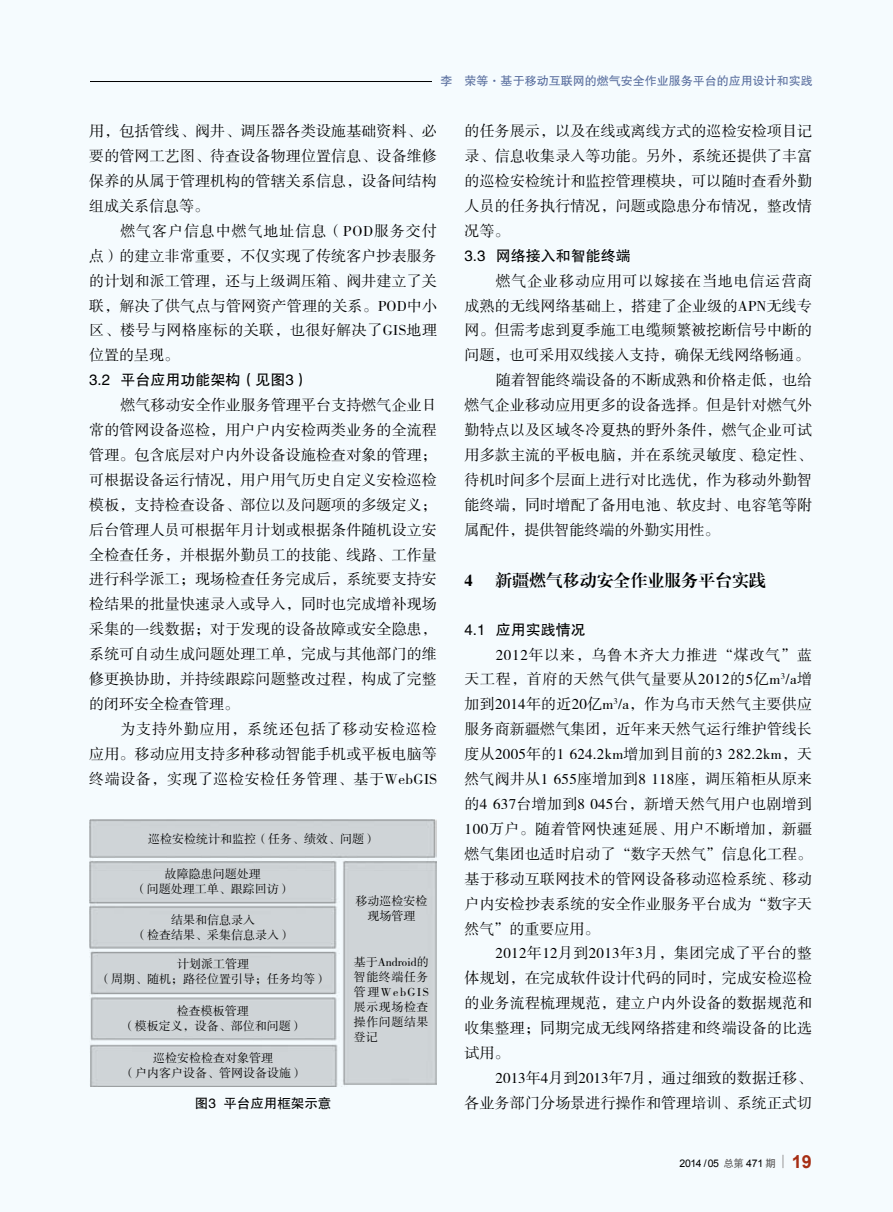
<style>
.page{position:relative;width:893px;height:1212px;background:#f5fbfe}
.page>*{position:absolute;margin:0;border:0;box-sizing:border-box;transform-origin:0 0}
.t1{font:16.5px "FZXBSJW GB1 0";letter-spacing:.025em;color:#000}
.t2{font:15px/24.9px "FZSSJW GB1 0";letter-spacing:.01em;color:#000;text-align:justify}
.t3{font:15px "FZHTJW GB1 0";color:#000}
.t4{font:15px "FZSSJW GB1 0";letter-spacing:.06em;color:#000}
.t5{font:13.5px "FZHTJW GB1 0";color:#000}
.t6{font:12px/15px "FZSSJW GB1 0";color:#000;text-align:center}
.t7{font:12px "FZHTJW GB1 0";color:#596e9e}
.t8{font:10.5px "Arial";letter-spacing:-.04em;color:#000}
.s1{font-family:"FZHTJW GB1 0";color:#595757}
.s2{font-weight:700;font-size:18px;color:#a62e14}
</style>
<div class="page">
<svg style="left:782px;top:1155px;width:1px;height:13px"></svg>
<hr style="left:0;top:81px;width:812px;height:1px;background:#000">
<div style="left:0;top:72px;width:89px;height:19px;background:#f5fbfe"></div>
<img style="left:90px;top:819px;width:347px;height:267px">
<div style="left:432px;top:78px;width:395px;height:7px;background:#f5fbfe"></div>
<p class="t7" style="left:441px;top:74px;width:373px">李　荣等·基于移动互联网的燃气安全作业服务平台的应用设计和实践</p>
<p class="t2" style="left:89px;top:119px;width:349px">用，包括管线、阀井、调压器各类设施基础资料、必要的管网工艺图、待查设备物理位置信息、设备维修保养的从属于管理机构的管辖关系信息，设备间结构组成关系信息等。</p>
<p class="t2" style="left:89px;top:219px;width:349px;text-indent:31px">燃气客户信息中燃气地址信息（POD服务交付点）的建立非常重要，不仅实现了传统客户抄表服务的计划和派工管理，还与上级调压箱、阀井建立了关联，解决了供气点与管网资产管理的关系。POD中小区、楼号与网格座标的关联，也很好解决了GIS地理位置的呈现。</p>
<p class="t3" style="left:89px;top:372px;width:221px">3.2 平台应用功能架构（见图3）</p>
<p class="t2" style="left:89px;top:393px;width:349px;text-indent:31px">燃气移动安全作业服务管理平台支持燃气企业日常的管网设备巡检，用户户内安检两类业务的全流程管理。包含底层对户内外设备设施检查对象的管理；可根据设备运行情况，用户用气历史自定义安检巡检模板，支持检查设备、部位以及问题项的多级定义；后台管理人员可根据年月计划或根据条件随机设立安全检查任务，并根据外勤员工的技能、线路、工作量进行科学派工；现场检查任务完成后，系统要支持安检结果的批量快速录入或导入，同时也完成增补现场采集的一线数据；对于发现的设备故障或安全隐患，系统可自动生成问题处理工单，完成与其他部门的维修更换协助，并持续跟踪问题整改过程，构成了完整的闭环安全检查管理。</p>
<p class="t2" style="left:89px;top:717px;width:349px;text-indent:31px">为支持外勤应用，系统还包括了移动安检巡检应用。移动应用支持多种移动智能手机或平板电脑等终端设备，实现了巡检安检任务管理、基于WebGIS</p>
<p class="t6" style="left:148px;top:832px;width:229px">巡检安检统计和监控（任务、绩效、问题）</p>
<p class="t6" style="left:135px;top:867px;width:157px">故障隐患问题处理<br>（问题处理工单、跟踪回访）</p>
<p class="t6" style="left:355px;top:893px;width:73px">移动巡检安检现场管理</p>
<p class="t6" style="left:354px;top:955px;width:76px;text-align:justify">基于Android的智能终端任务管理WebGIS展示现场检查操作问题结果登记</p>
<p class="t6" style="left:135px;top:913px;width:157px">结果和信息录入<br>（检查结果、采集信息录入）</p>
<p class="t6" style="left:99px;top:957px;width:229px">计划派工管理<br>（周期、随机；路径位置引导；任务均等）</p>
<p class="t6" style="left:123px;top:1003px;width:181px">检查模板管理<br>（模板定义，设备、部位和问题）</p>
<p class="t6" style="left:123px;top:1051px;width:181px">巡检安检检查对象管理<br>（户内客户设备、管网设备设施）</p>
<p class="t2" style="left:465px;top:119px;width:349px">的任务展示，以及在线或离线方式的巡检安检项目记录、信息收集录入等功能。另外，系统还提供了丰富的巡检安检统计和监控管理模块，可以随时查看外勤人员的任务执行情况，问题或隐患分布情况，整改情况等。</p>
<p class="t3" style="left:465px;top:247px;width:168px">3.3 网络接入和智能终端</p>
<p class="t4" style="left:496px;top:273px;width:318px">燃气企业移动应用可以嫁接在当地电信运营商</p>
<p class="t2" style="left:465px;top:294px;width:349px">成熟的无线网络基础上，搭建了企业级的APN无线专</p>
<p class="t2" style="left:465px;top:319px;width:349px">网。但需考虑到夏季施工电缆频繁被挖断信号中断的</p>
<p class="t2" style="left:465px;top:344px;width:346px">问题，也可采用双线接入支持，确保无线网络畅通。</p>
<p class="t2" style="left:496px;top:368px;width:318px">随着智能终端设备的不断成熟和价格走低，也给</p>
<p class="t2" style="left:465px;top:393px;width:349px">燃气企业移动应用更多的设备选择。但是针对燃气外</p>
<p class="t2" style="left:465px;top:418px;width:349px">勤特点以及区域冬冷夏热的野外条件，燃气企业可试</p>
<p class="t2" style="left:465px;top:443px;width:349px">用多款主流的平板电脑，并在系统灵敏度、稳定性、</p>
<p class="t2" style="left:465px;top:468px;width:349px">待机时间多个层面上进行对比选优，作为移动外勤智</p>
<p class="t2" style="left:465px;top:493px;width:349px">能终端，同时增配了备用电池、软皮封、电容笔等附</p>
<p class="t2" style="left:465px;top:518px;width:256px">属配件，提供智能终端的外勤实用性。</p>
<p class="t1" style="left:465px;top:571px;width:10px">4</p>
<p class="t1" style="left:496px;top:571px;width:272px">新疆燃气移动安全作业服务平台实践</p>
<p class="t3" style="left:465px;top:621px;width:123px">4.1 应用实践情况</p>
<p class="t2" style="left:465px;top:643px;width:349px;text-indent:31px">2012年以来，乌鲁木齐大力推进“煤改气”蓝天工程，首府的天然气供气量要从2012的5亿m<sup>3</sup>/a增加到2014年的近20亿m<sup>3</sup>/a，作为乌市天然气主要供应服务商新疆燃气集团，近年来天然气运行维护管线长度从2005年的1 624.2km增加到目前的3 282.2km，天然气阀井从1 655座增加到8 118座，调压箱柜从原来的4 637台增加到8 045台，新增天然气用户也剧增到100万户。随着管网快速延展、用户不断增加，新疆燃气集团也适时启动了“数字天然气”信息化工程。基于移动互联网技术的管网设备移动巡检系统、移动户内安检抄表系统的安全作业服务平台成为“数字天然气”的重要应用。</p>
<p class="t2" style="left:465px;top:941px;width:349px;text-indent:31px">2012年12月到2013年3月，集团完成了平台的整体规划，在完成软件设计代码的同时，完成安检巡检的业务流程梳理规范，建立户内外设备的数据规范和收集整理；同期完成无线网络搭建和终端设备的比选试用。</p>
<p class="t2" style="left:496px;top:1066px;width:318px">2013年4月到2013年7月，通过细致的数据迁移、</p>
<p class="t5" style="left:195px;top:1096px;width:138px">图3 平台应用框架示意</p>
<p class="t2" style="left:465px;top:1091px;width:349px">各业务部门分场景进行操作和管理培训、系统正式切</p>
<p class="t8" style="left:680px;top:1156px;width:134px">2014 / 05 <span class="s1">总第</span> 471 <span class="s1">期</span> <span class="s2">19</span></p>
</div>
